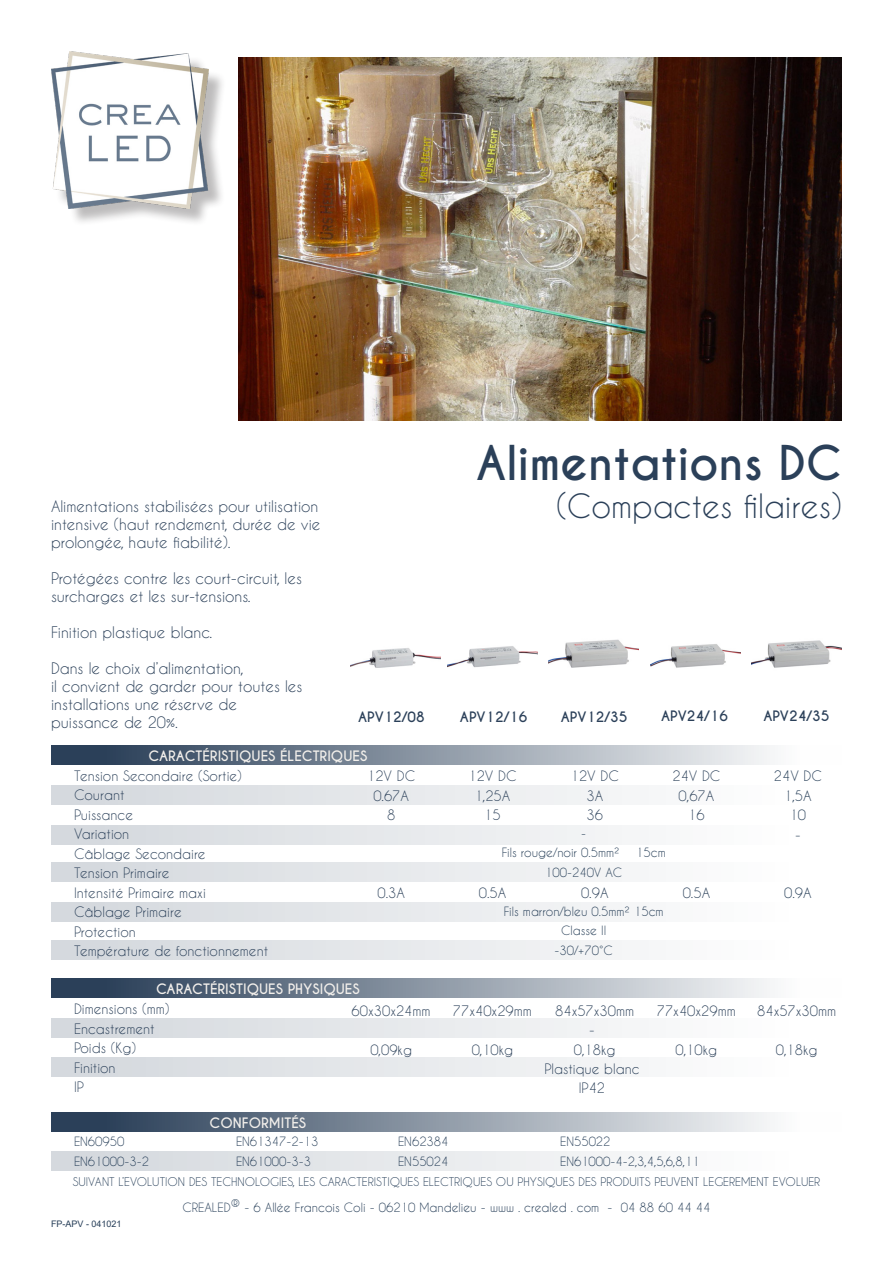
<style>
.page{position:relative;width:893px;height:1263px;background:#fff}
.page>*{position:absolute;margin:0;border:0;box-sizing:border-box;transform-origin:0 0}
.Titre_général{font:700 45px "Caviar Dreams";color:#2b4059}
.Sous-titre_Titre_gén{font:31.5px "Caviar Dreams";color:#2b4059}
.Description_générale{font:15px/18px "Caviar Dreams";color:#2b4059}
.Desc__champs_tableau{font:13.5px "Caviar Dreams";color:#2b4059}
.Champs_tableau{font:13.5px "Caviar Dreams";color:#2b4059}
.t1{font:700 13.5px "Caviar Dreams";color:#f2efeb}
.Ref_produit_tableau{font:700 13.5px "Caviar Dreams";color:#2b4059}
.Champs_tableau-2{font:13.5px "Caviar Dreams";color:#263e57}
.t2{font:12px "Caviar Dreams";color:#263e58}
.t3{font:12px "Caviar Dreams";color:#263e57}
.t4{font:11.25px "Caviar Dreams";color:#263e58}
.t5{font:9px "Arial";color:#263e58}
.s1{font-size:16.5px}
</style>
<div class="page">
<div style="left:51px;top:746px;width:791px;height:19px;background:linear-gradient(to right,#1e344e,#fff)"></div>
<div style="left:51px;top:978px;width:791px;height:20px;background:linear-gradient(to right,#1e344e,#fff)"></div>
<div style="left:51px;top:1112px;width:791px;height:19px;background:linear-gradient(to right,#1e344e,#fff)"></div>
<div style="left:51px;top:785px;width:791px;height:20px;background:linear-gradient(to right,#d3d7dc,#fff)"></div>
<div style="left:51px;top:862px;width:791px;height:20px;background:linear-gradient(to right,#d3d7dc,#fff)"></div>
<div style="left:51px;top:940px;width:791px;height:20px;background:linear-gradient(to right,#d3d7dc,#fff)"></div>
<div style="left:51px;top:1018px;width:791px;height:19px;background:linear-gradient(to right,#d3d7dc,#fff)"></div>
<div style="left:51px;top:1152px;width:791px;height:19px;background:linear-gradient(to right,#d3d7dc,#fff)"></div>
<div style="left:51px;top:825px;width:791px;height:20px;background:linear-gradient(to right,#d3d7dc,#fff)"></div>
<div style="left:51px;top:902px;width:791px;height:20px;background:linear-gradient(to right,#d3d7dc,#fff)"></div>
<div style="left:51px;top:1058px;width:791px;height:19px;background:linear-gradient(to right,#d3d7dc,#fff)"></div>
<img style="left:351px;top:648px;width:90px;height:20px">
<img style="left:448px;top:646px;width:90px;height:22px">
<img style="left:549px;top:639px;width:90px;height:29px">
<img style="left:650px;top:644px;width:90px;height:24px">
<img style="left:752px;top:640px;width:90px;height:28px">
<img style="left:239px;top:57px;width:603px;height:363px">
<div style="left:54px;top:54px;width:173px;height:173px;background:#231f20;opacity:.3"></div>
<img style="left:51px;top:51px;width:158px;height:157px">
<p class="Titre_général" style="left:476px;top:436px;width:367px">Alimentations DC</p>
<p class="Sous-titre_Titre_gén" style="left:556px;top:487px;width:287px">(Compactes filaires)</p>
<p class="Description_générale" style="left:51px;top:497px;width:271px">Alimentations stabilisées pour utilisation intensive (haut rendement, durée de vie prolongée, haute fiabilité).</p>
<p class="Description_générale" style="left:51px;top:569px;width:252px">Protégées contre les court-circuit, les surcharges et les sur-tensions.</p>
<p class="Description_générale" style="left:51px;top:623px;width:163px">Finition plastique blanc.</p>
<p class="Description_générale" style="left:51px;top:659px;width:194px">Dans le choix d’alimentation,</p>
<p class="Description_générale" style="left:51px;top:677px;width:253px">il convient de garder pour toutes les installations une réserve de</p>
<p class="Description_générale" style="left:51px;top:713px;width:128px">puissance de 20%.</p>
<p class="Ref_produit_tableau" style="left:561px;top:708px;width:68px">APV12/35</p>
<p class="Ref_produit_tableau" style="left:661px;top:708px;width:68px">APV24/16</p>
<p class="Ref_produit_tableau" style="left:763px;top:708px;width:68px">APV24/35</p>
<p class="Champs_tableau" style="left:367px;top:768px;width:50px">12V DC</p>
<p class="Champs_tableau" style="left:373px;top:787px;width:37px">0.67A</p>
<p class="Champs_tableau" style="left:387px;top:807px;width:10px">8</p>
<p class="Ref_produit_tableau" style="left:358px;top:709px;width:68px">APV12/08</p>
<p class="Ref_produit_tableau" style="left:460px;top:709px;width:69px">APV12/16</p>
<p class="t1" style="left:149px;top:748px;width:220px">CARACTÉRISTIQUES ÉLECTRIQUES</p>
<p class="Desc__champs_tableau" style="left:74px;top:767px;width:169px">Tension Secondaire (Sortie)</p>
<p class="Desc__champs_tableau" style="left:74px;top:787px;width:52px">Courant</p>
<p class="Desc__champs_tableau" style="left:74px;top:806px;width:61px">Puissance</p>
<p class="Desc__champs_tableau" style="left:74px;top:826px;width:57px">Variation</p>
<p class="Desc__champs_tableau" style="left:74px;top:845px;width:133px">Câblage Secondaire</p>
<p class="Desc__champs_tableau" style="left:74px;top:865px;width:97px">Tension Primaire</p>
<p class="Desc__champs_tableau" style="left:74px;top:884px;width:133px">Intensité Primaire maxi</p>
<p class="Desc__champs_tableau" style="left:74px;top:904px;width:109px">Câblage Primaire</p>
<p class="Desc__champs_tableau" style="left:74px;top:923px;width:63px">Protection</p>
<p class="Desc__champs_tableau" style="left:74px;top:943px;width:196px">Température de fonctionnement</p>
<p class="Champs_tableau" style="left:468px;top:768px;width:50px">12V DC</p>
<p class="Champs_tableau" style="left:475px;top:787px;width:37px">1,25A</p>
<p class="Champs_tableau" style="left:484px;top:807px;width:18px">15</p>
<p class="Champs_tableau" style="left:571px;top:768px;width:50px">12V DC</p>
<p class="Champs_tableau" style="left:586px;top:787px;width:18px">3A</p>
<p class="Champs_tableau" style="left:587px;top:807px;width:18px">36</p>
<p class="Champs_tableau" style="left:672px;top:768px;width:50px">24V DC</p>
<p class="Champs_tableau" style="left:679px;top:787px;width:37px">0,67A</p>
<p class="Champs_tableau" style="left:688px;top:807px;width:18px">16</p>
<p class="Champs_tableau-2" style="left:774px;top:768px;width:50px">24V DC</p>
<p class="Champs_tableau-2" style="left:784px;top:787px;width:29px">1,5A</p>
<p class="Champs_tableau-2" style="left:790px;top:807px;width:18px">10</p>
<p class="Champs_tableau-2" style="left:795px;top:826px;width:7px">-</p>
<p class="t3" style="left:581px;top:826px;width:6px">-</p>
<p class="t3" style="left:502px;top:845px;width:119px">Fils rouge/noir 0.5mm²</p>
<p class="t3" style="left:636px;top:845px;width:31px">15cm</p>
<p class="t3" style="left:545px;top:865px;width:79px">100-240V AC</p>
<p class="t3" style="left:504px;top:904px;width:161px">Fils marron/bleu 0.5mm² 15cm</p>
<p class="t3" style="left:561px;top:923px;width:47px">Classe II</p>
<p class="t3" style="left:554px;top:943px;width:60px">-30/+70°C</p>
<p class="Champs_tableau" style="left:377px;top:885px;width:29px">0.3A</p>
<p class="Champs_tableau" style="left:479px;top:885px;width:29px">0.5A</p>
<p class="Champs_tableau" style="left:581px;top:885px;width:29px">0.9A</p>
<p class="Champs_tableau" style="left:683px;top:885px;width:29px">0.5A</p>
<p class="Champs_tableau-2" style="left:784px;top:885px;width:29px">0.9A</p>
<p class="t1" style="left:156px;top:981px;width:205px">CARACTÉRISTIQUES PHYSIQUES</p>
<p class="Desc__champs_tableau" style="left:74px;top:1001px;width:97px">Dimensions (mm)</p>
<p class="Desc__champs_tableau" style="left:74px;top:1020px;width:82px">Encastrement</p>
<p class="Desc__champs_tableau" style="left:74px;top:1040px;width:64px">Poids (Kg)</p>
<p class="Desc__champs_tableau" style="left:74px;top:1059px;width:43px">Finition</p>
<p class="Desc__champs_tableau" style="left:74px;top:1079px;width:12px">IP</p>
<p class="t1" style="left:210px;top:1114px;width:98px">CONFORMITÉS</p>
<p class="Champs_tableau" style="left:352px;top:1003px;width:81px">60x30x24mm</p>
<p class="Champs_tableau" style="left:370px;top:1042px;width:43px">0,09kg</p>
<p class="Champs_tableau" style="left:453px;top:1003px;width:81px">77x40x29mm</p>
<p class="Champs_tableau" style="left:472px;top:1042px;width:43px">0,10kg</p>
<p class="Champs_tableau" style="left:555px;top:1003px;width:81px">84x57x30mm</p>
<p class="Champs_tableau" style="left:574px;top:1042px;width:43px">0,18kg</p>
<p class="Champs_tableau" style="left:589px;top:1021px;width:7px">-</p>
<p class="Champs_tableau" style="left:544px;top:1060px;width:97px">Plastique blanc</p>
<p class="Champs_tableau" style="left:579px;top:1080px;width:28px">IP42</p>
<p class="Champs_tableau" style="left:657px;top:1003px;width:81px">77x40x29mm</p>
<p class="Champs_tableau" style="left:675px;top:1042px;width:43px">0,10kg</p>
<p class="t2" style="left:74px;top:1134px;width:52px">EN60950</p>
<p class="t2" style="left:236px;top:1134px;width:84px">EN61347-2-13</p>
<p class="t2" style="left:398px;top:1134px;width:52px">EN62384</p>
<p class="t2" style="left:560px;top:1134px;width:52px">EN55022</p>
<p class="t2" style="left:74px;top:1154px;width:77px">EN61000-3-2</p>
<p class="t2" style="left:236px;top:1154px;width:77px">EN61000-3-3</p>
<p class="t2" style="left:398px;top:1154px;width:52px">EN55024</p>
<p class="t2" style="left:560px;top:1154px;width:141px">EN61000-4-2,3,4,5,6,8,11</p>
<p class="Champs_tableau" style="left:757px;top:1003px;width:81px">84x57x30mm</p>
<p class="Champs_tableau" style="left:776px;top:1042px;width:43px">0,18kg</p>
<p class="t4" style="left:73px;top:1175px;width:749px">SUIVANT L’EVOLUTION DES TECHNOLOGIES, LES CARACTERISTIQUES ELECTRIQUES OU PHYSIQUES DES PRODUITS PEUVENT LEGEREMENT EVOLUER</p>
<p class="t5" style="left:51px;top:1218px;width:72px">FP-APV - 041021</p>
<p class="t2" style="left:182px;top:1200px;width:530px">CREALED<span class="s1">®</span> - 6 Allée Francois Coli - 06210 Mandelieu - www . crealed . com - 04 88 60 44 44</p>
</div>
